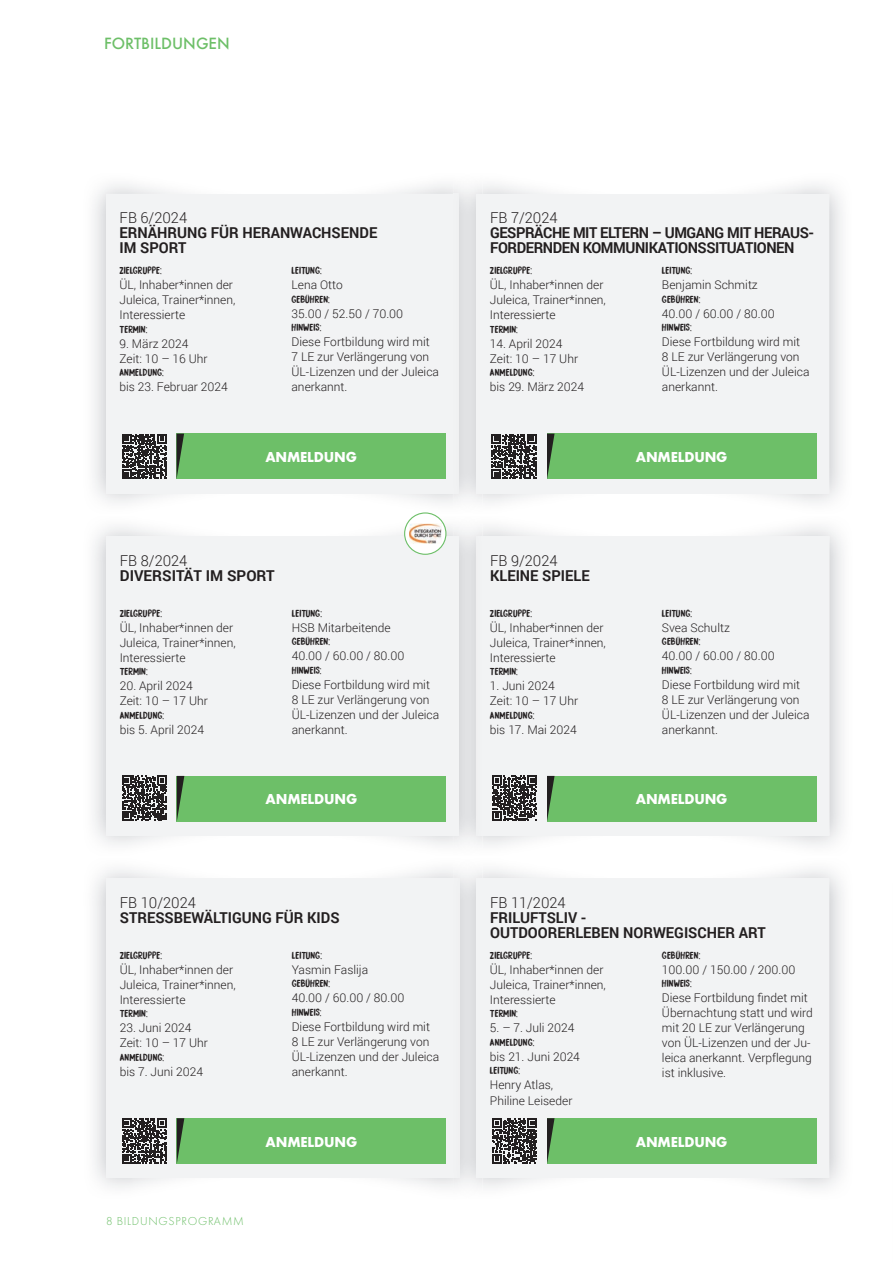
<style>
.page{position:relative;width:893px;height:1263px;background:#fff}
.page>*{position:absolute;margin:0;border:0;box-sizing:border-box;transform-origin:0 0}
.t1{font:700 15px/15px "Roboto";color:#231f20}
.t2{font:700 15px/15px "Roboto";letter-spacing:-.03em;color:#231f20}
.t3{font:700 15px "Futura PT";letter-spacing:-.01em;color:#fff}
.t4{font:300 15px "Roboto";color:#231f20}
.t5{font:500 15px "Futura";color:#6dbf68}
.t6{font:300 12px/15px "Roboto";color:#231f20}
.t7{font:300 12px "Futura PT";letter-spacing:.06em;color:#6dbf68}
.t8{font:9px "DK Bocadillo";color:#231f20}
</style>
<div class="page">
<img style="left:483px;top:527px;width:359px;height:661px">
<div style="left:477px;top:536px;width:352px;height:300px;background:#f2f3f4"></div>
<div style="left:547px;top:776px;width:269px;height:45px;background:#6dbf68"></div>
<svg style="left:547px;top:776px;width:8px;height:45px"></svg>
<img style="left:94px;top:515px;width:389px;height:330px">
<img style="left:477px;top:536px;width:6px;height:300px">
<div style="left:107px;top:536px;width:352px;height:300px;background:#f2f3f4"></div>
<div style="left:177px;top:776px;width:269px;height:45px;background:#6dbf68"></div>
<svg style="left:177px;top:776px;width:7px;height:44px"></svg>
<svg style="left:122px;top:776px;width:45px;height:44px"></svg>
<svg style="left:492px;top:776px;width:45px;height:44px"></svg>
<div style="left:106px;top:194px;width:353px;height:299px;background:#f2f3f4"></div>
<div style="left:177px;top:434px;width:269px;height:45px;background:#6dbf68"></div>
<svg style="left:177px;top:434px;width:7px;height:42px"></svg>
<img style="left:453px;top:178px;width:29px;height:330px">
<img style="left:453px;top:194px;width:6px;height:299px">
<div style="left:477px;top:194px;width:352px;height:299px;background:#f2f3f4"></div>
<div style="left:547px;top:434px;width:269px;height:45px;background:#6dbf68"></div>
<svg style="left:547px;top:434px;width:8px;height:45px"></svg>
<svg style="left:122px;top:434px;width:45px;height:45px"></svg>
<svg style="left:492px;top:434px;width:44px;height:45px"></svg>
<img style="left:94px;top:869px;width:359px;height:37px">
<img style="left:94px;top:906px;width:38px;height:282px">
<div style="left:107px;top:878px;width:352px;height:300px;background:#f2f3f4"></div>
<div style="left:177px;top:1118px;width:269px;height:46px;background:#6dbf68"></div>
<svg style="left:177px;top:1118px;width:7px;height:44px"></svg>
<img style="left:483px;top:857px;width:359px;height:1px">
<img style="left:453px;top:870px;width:30px;height:324px">
<img style="left:453px;top:878px;width:6px;height:300px">
<div style="left:477px;top:878px;width:352px;height:300px;background:#f2f3f4"></div>
<div style="left:547px;top:1118px;width:269px;height:46px;background:#6dbf68"></div>
<svg style="left:547px;top:1118px;width:8px;height:45px"></svg>
<svg style="left:122px;top:1118px;width:45px;height:45px"></svg>
<svg style="left:492px;top:1118px;width:45px;height:45px"></svg>
<div style="left:405px;top:513px;width:41px;height:41px;background:#fff;border-radius:50%"></div>
<div style="left:404px;top:512px;width:42px;height:43px;border:1px solid #6dbf68;border-radius:50%"></div>
<img style="left:409px;top:523px;width:33px;height:21px">
<p class="t5" style="left:104px;top:33px;width:127px">FORTBILDUNGEN</p>
<p class="t4" style="left:120px;top:208px;width:69px">FB 6/2024</p>
<p class="t1" style="left:120px;top:225px;width:259px">ERNÄHRUNG FÜR HERANWACHSENDE<br>IM SPORT</p>
<p class="t4" style="left:490px;top:208px;width:69px">FB 7/2024</p>
<p class="t2" style="left:490px;top:225px;width:326px">GESPRÄCHE MIT ELTERN – UMGANG MIT HERAUS-<br>FORDERNDEN KOMMUNIKATIONSSITUATIONEN</p>
<p class="t8" style="left:119px;top:265px;width:44px">ZIELGRUPPE:</p>
<p class="t6" style="left:119px;top:277px;width:118px">ÜL, Inhaber*innen der<br>Juleica, Trainer*innen,<br>Interessierte</p>
<p class="t8" style="left:119px;top:323px;width:29px">TERMIN:</p>
<p class="t6" style="left:119px;top:336px;width:90px">9. März 2024<br>Zeit: 10 – 16 Uhr</p>
<p class="t8" style="left:119px;top:367px;width:46px">ANMELDUNG:</p>
<p class="t6" style="left:119px;top:379px;width:110px">bis 23. Februar 2024</p>
<p class="t8" style="left:292px;top:265px;width:32px">LEITUNG:</p>
<p class="t6" style="left:292px;top:277px;width:53px">Lena Otto</p>
<p class="t8" style="left:292px;top:293px;width:40px">GEBÜHREN:</p>
<p class="t6" style="left:292px;top:306px;width:113px">35.00 / 52.50 / 70.00</p>
<p class="t8" style="left:292px;top:322px;width:31px">HINWEIS:</p>
<p class="t6" style="left:292px;top:334px;width:149px">Diese Fortbildung wird mit<br>7 LE zur Verlängerung von<br>ÜL-Lizenzen und der Juleica anerkannt.</p>
<p class="t8" style="left:490px;top:265px;width:44px">ZIELGRUPPE:</p>
<p class="t6" style="left:490px;top:277px;width:118px">ÜL, Inhaber*innen der<br>Juleica, Trainer*innen,<br>Interessierte</p>
<p class="t8" style="left:490px;top:323px;width:29px">TERMIN:</p>
<p class="t6" style="left:490px;top:336px;width:90px">14. April 2024<br>Zeit: 10 – 17 Uhr</p>
<p class="t8" style="left:490px;top:367px;width:46px">ANMELDUNG:</p>
<p class="t6" style="left:490px;top:379px;width:96px">bis 29. März 2024</p>
<p class="t8" style="left:662px;top:265px;width:32px">LEITUNG:</p>
<p class="t6" style="left:662px;top:277px;width:97px">Benjamin Schmitz</p>
<p class="t8" style="left:662px;top:293px;width:40px">GEBÜHREN:</p>
<p class="t6" style="left:662px;top:306px;width:114px">40.00 / 60.00 / 80.00</p>
<p class="t8" style="left:662px;top:322px;width:31px">HINWEIS:</p>
<p class="t6" style="left:662px;top:334px;width:149px">Diese Fortbildung wird mit<br>8 LE zur Verlängerung von<br>ÜL-Lizenzen und der Juleica anerkannt.</p>
<p class="t3" style="left:265px;top:447px;width:93px">ANMELDUNG</p>
<p class="t3" style="left:636px;top:447px;width:93px">ANMELDUNG</p>
<p class="t4" style="left:120px;top:550px;width:69px">FB 8/2024</p>
<p class="t1" style="left:120px;top:567px;width:156px">DIVERSITÄT IM SPORT</p>
<p class="t4" style="left:490px;top:550px;width:69px">FB 9/2024</p>
<p class="t1" style="left:490px;top:567px;width:101px">KLEINE SPIELE</p>
<p class="t8" style="left:120px;top:607px;width:44px">ZIELGRUPPE:</p>
<p class="t6" style="left:120px;top:619px;width:118px">ÜL, Inhaber*innen der<br>Juleica, Trainer*innen,<br>Interessierte</p>
<p class="t8" style="left:120px;top:666px;width:29px">TERMIN:</p>
<p class="t6" style="left:120px;top:678px;width:90px">20. April 2024<br>Zeit: 10 – 17 Uhr</p>
<p class="t8" style="left:120px;top:709px;width:46px">ANMELDUNG:</p>
<p class="t6" style="left:120px;top:721px;width:86px">bis 5. April 2024</p>
<p class="t8" style="left:292px;top:607px;width:32px">LEITUNG:</p>
<p class="t6" style="left:292px;top:619px;width:100px">HSB Mitarbeitende</p>
<p class="t8" style="left:292px;top:636px;width:40px">GEBÜHREN:</p>
<p class="t6" style="left:292px;top:648px;width:114px">40.00 / 60.00 / 80.00</p>
<p class="t8" style="left:292px;top:664px;width:31px">HINWEIS:</p>
<p class="t6" style="left:292px;top:676px;width:149px">Diese Fortbildung wird mit<br>8 LE zur Verlängerung von<br>ÜL-Lizenzen und der Juleica anerkannt.</p>
<p class="t8" style="left:490px;top:607px;width:44px">ZIELGRUPPE:</p>
<p class="t6" style="left:490px;top:619px;width:118px">ÜL, Inhaber*innen der<br>Juleica, Trainer*innen,<br>Interessierte</p>
<p class="t8" style="left:490px;top:666px;width:29px">TERMIN:</p>
<p class="t6" style="left:490px;top:678px;width:90px">1. Juni 2024<br>Zeit: 10 – 17 Uhr</p>
<p class="t8" style="left:490px;top:709px;width:46px">ANMELDUNG:</p>
<p class="t6" style="left:490px;top:721px;width:88px">bis 17. Mai 2024</p>
<p class="t8" style="left:662px;top:607px;width:32px">LEITUNG:</p>
<p class="t6" style="left:662px;top:619px;width:69px">Svea Schultz</p>
<p class="t8" style="left:662px;top:636px;width:40px">GEBÜHREN:</p>
<p class="t6" style="left:662px;top:648px;width:114px">40.00 / 60.00 / 80.00</p>
<p class="t8" style="left:662px;top:664px;width:31px">HINWEIS:</p>
<p class="t6" style="left:662px;top:676px;width:149px">Diese Fortbildung wird mit<br>8 LE zur Verlängerung von<br>ÜL-Lizenzen und der Juleica anerkannt.</p>
<p class="t3" style="left:266px;top:790px;width:93px">ANMELDUNG</p>
<p class="t3" style="left:636px;top:790px;width:93px">ANMELDUNG</p>
<p class="t4" style="left:120px;top:892px;width:77px">FB 10/2024</p>
<p class="t1" style="left:120px;top:909px;width:221px">STRESSBEWÄLTIGUNG FÜR KIDS</p>
<p class="t4" style="left:490px;top:892px;width:77px">FB 11/2024</p>
<p class="t1" style="left:490px;top:909px;width:277px">FRILUFTSLIV -<br>OUTDOORERLEBEN NORWEGISCHER ART</p>
<p class="t8" style="left:120px;top:950px;width:44px">ZIELGRUPPE:</p>
<p class="t6" style="left:120px;top:962px;width:118px">ÜL, Inhaber*innen der<br>Juleica, Trainer*innen,<br>Interessierte</p>
<p class="t8" style="left:120px;top:1008px;width:29px">TERMIN:</p>
<p class="t6" style="left:120px;top:1020px;width:90px">23. Juni 2024<br>Zeit: 10 – 17 Uhr</p>
<p class="t8" style="left:120px;top:1052px;width:46px">ANMELDUNG:</p>
<p class="t6" style="left:120px;top:1064px;width:85px">bis 7. Juni 2024</p>
<p class="t8" style="left:292px;top:950px;width:32px">LEITUNG:</p>
<p class="t6" style="left:292px;top:962px;width:78px">Yasmin Faslija</p>
<p class="t8" style="left:292px;top:978px;width:40px">GEBÜHREN:</p>
<p class="t6" style="left:292px;top:990px;width:114px">40.00 / 60.00 / 80.00</p>
<p class="t8" style="left:292px;top:1007px;width:31px">HINWEIS:</p>
<p class="t6" style="left:292px;top:1019px;width:149px">Diese Fortbildung wird mit<br>8 LE zur Verlängerung von<br>ÜL-Lizenzen und der Juleica anerkannt.</p>
<p class="t8" style="left:490px;top:950px;width:44px">ZIELGRUPPE:</p>
<p class="t6" style="left:490px;top:962px;width:118px">ÜL, Inhaber*innen der<br>Juleica, Trainer*innen,<br>Interessierte</p>
<p class="t8" style="left:490px;top:1008px;width:29px">TERMIN:</p>
<p class="t6" style="left:490px;top:1020px;width:86px">5. – 7. Juli 2024</p>
<p class="t8" style="left:490px;top:1037px;width:46px">ANMELDUNG:</p>
<p class="t6" style="left:490px;top:1049px;width:92px">bis 21. Juni 2024</p>
<p class="t8" style="left:490px;top:1065px;width:32px">LEITUNG:</p>
<p class="t6" style="left:490px;top:1077px;width:84px">Henry Atlas,<br>Philine Leiseder</p>
<p class="t8" style="left:662px;top:950px;width:40px">GEBÜHREN:</p>
<p class="t6" style="left:662px;top:962px;width:135px">100.00 / 150.00 / 200.00</p>
<p class="t8" style="left:662px;top:978px;width:31px">HINWEIS:</p>
<p class="t6" style="left:662px;top:990px;width:152px">Diese Fortbildung findet mit<br>Übernachtung statt und wird mit 20 LE zur Verlängerung von ÜL-Lizenzen und der Ju&shy;leica anerkannt. Verpflegung ist inklusive.</p>
<p class="t3" style="left:266px;top:1132px;width:93px">ANMELDUNG</p>
<p class="t3" style="left:636px;top:1132px;width:93px">ANMELDUNG</p>
<p class="t7" style="left:106px;top:1214px;width:139px">8 BILDUNGSPROGRAMM</p>
</div>
